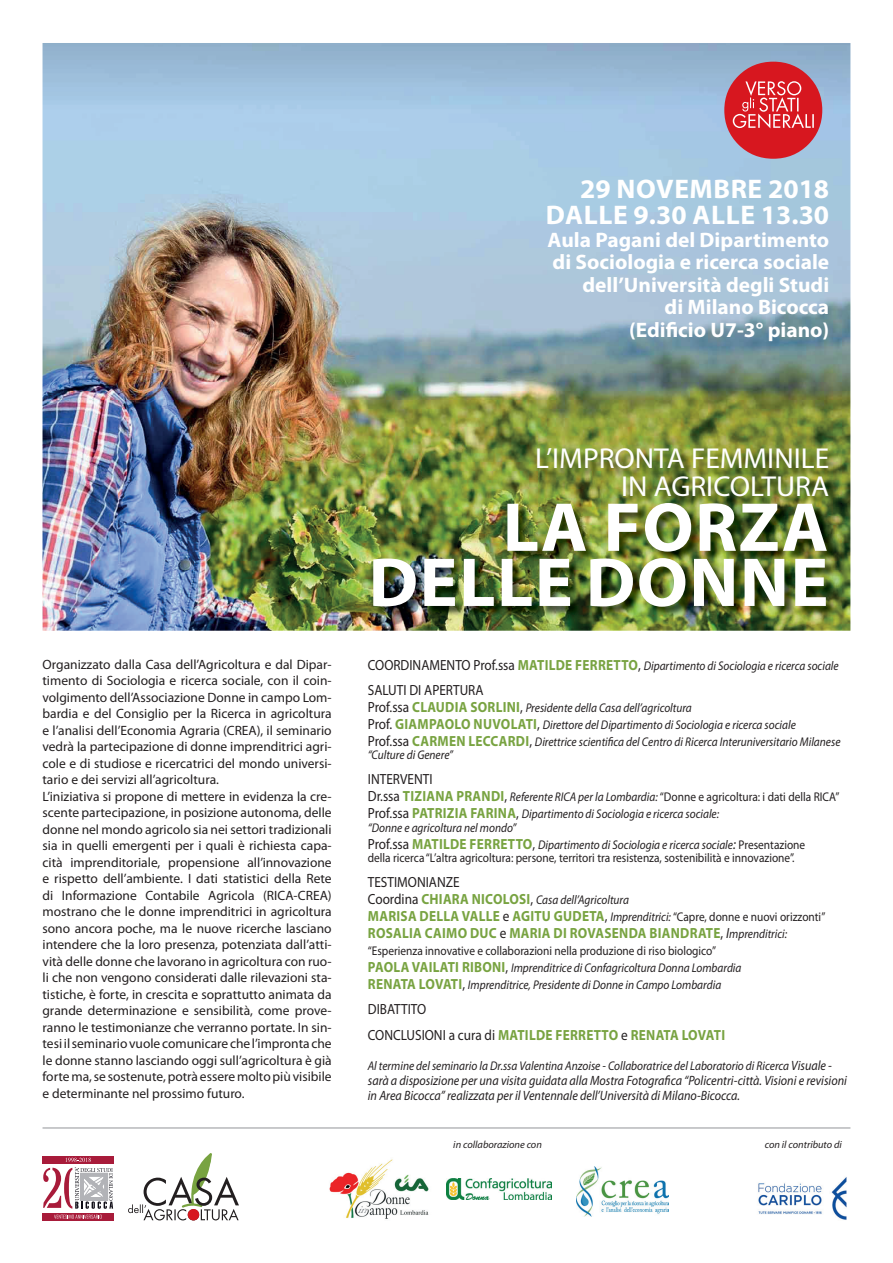
<style>
.page{position:relative;width:893px;height:1263px;background:#fff}
.page>*{position:absolute;margin:0;border:0;box-sizing:border-box;transform-origin:0 0}
.t1{font:700 69.9px/55.1px "Myriad Pro";letter-spacing:.02em;color:#fff;text-align:right}
.t2{font:28.95px/27.3px "Myriad Pro";color:#fff;text-align:right}
.t3{font:700 27px/26.5px "Myriad Pro";letter-spacing:.02em;color:#fff;text-align:right}
.t4{font:700 21px/22.5px "Myriad Pro";color:#fff;text-align:right}
.t5{font:700 14.7px/17.1px "Myriad Pro";letter-spacing:.02em;color:#78a341;scale:.9 1}
.t6{font:14.7px/26px "Myriad Pro";color:#231f20;scale:.9 1}
.t7{font:13.5px/16.5px "Myriad Pro";color:#231f20}
.t8{font:italic 13.5px/15px "Myriad Pro";color:#231f20;scale:.9 1}
.t9{font:italic 12.6px/17.1px "Myriad Pro";color:#231f20;scale:.9 1}
.t10{font:12.6px "Myriad Pro";color:#231f20;scale:.9 1}
.t11{font:italic 10.35px "Myriad Pro";color:#231f20}
.s1{font-style:normal;font-size:14.7px}
.s2{font-weight:700;font-style:normal;font-size:14.7px;color:#78a341}
.s3{font-style:normal}
.s4{font-size:14.7px}
.s5{font-weight:400;color:#231f20}
.s6{font-weight:400;font-style:italic;font-size:12.6px;color:#231f20}
.s7{font-weight:400;font-size:12.6px;color:#231f20}
.s8{font-weight:400;font-style:italic;color:#231f20}
.s9{font-weight:700;color:#78a341}
.s10{font-size:13.5px}
</style>
<div class="page">
<img style="left:43px;top:43px;width:807px;height:588px">
<img style="left:374px;top:450px;width:465px;height:167px">
<hr style="left:43px;top:1127px;width:807px;height:1px;background:#939598">
<svg style="left:724px;top:62px;width:98px;height:97px;background:#cd4d59"></svg>
<div style="left:43px;top:1156px;width:71px;height:7px;background:#a81b3a"></div>
<svg style="left:43px;top:1213px;width:71px;height:7px"></svg>
<svg style="left:54px;top:1215px;width:48px;height:4px"></svg>
<svg style="left:43px;top:1158px;width:70px;height:51px"></svg>
<img style="left:758px;top:1177px;width:89px;height:43px">
<img style="left:576px;top:1166px;width:92px;height:50px">
<img style="left:329px;top:1159px;width:100px;height:60px">
<img style="left:446px;top:1178px;width:105px;height:21px">
<svg style="left:128px;top:1153px;width:111px;height:67px"></svg>
<h3 class="t3" style="left:546px;top:176px;width:285px">29 NOVEMBRE 2018<br>DALLE 9.30 ALLE 13.30</h3>
<h3 class="t4" style="left:548px;top:229px;width:283px">Aula Pagani del Dipartimento di Sociologia e ricerca sociale dell’Università degli Studi<br>di Milano Bicocca<br>(Edificio U7-3° piano)</h3>
<p class="t7" style="left:43px;top:656px;width:291px">Organizzato dalla Casa dell’Agricoltura e dal Dipar&shy;timento di Sociologia e ricerca sociale, con il coin&shy;volgimento dell’Associazione Donne in campo Lom&shy;bardia e del Consiglio per la Ricerca in agricoltura e l’analisi dell’Economia Agraria (CREA), il seminario vedrà la partecipazione di donne imprenditrici agri&shy;cole e di studiose e ricercatrici del mondo universi&shy;tario e dei servizi all’agricoltura.<br>L’iniziativa si propone di mettere in evidenza la cre&shy;scente partecipazione, in posizione autonoma, delle donne nel mondo agricolo sia nei settori tradizionali sia in quelli emergenti per i quali è richiesta capa&shy;cità imprenditoriale, propensione all’innovazione e rispetto dell’ambiente. I dati statistici della Rete di Informazione Contabile Agricola (RICA-CREA) mostrano che le donne imprenditrici in agricoltura sono ancora poche, ma le nuove ricerche lasciano intendere che la loro presenza, potenziata dall’atti&shy;vità delle donne che lavorano in agricoltura con ruo&shy;li che non vengono considerati dalle rilevazioni sta&shy;tistiche, è forte, in crescita e soprattutto animata da grande determinazione e sensibilità, come prove&shy;ranno le testimonianze che verranno portate. In sin&shy;tesi il seminario vuole comunicare che l’impronta che le donne stanno lasciando oggi sull’agricoltura è già forte ma, se sostenute, potrà essere molto più visibile e determinante nel prossimo futuro.</p>
<h2 class="t2" style="left:535px;top:446px;width:295px">L’IMPRONTA FEMMINILE<br>IN AGRICOLTURA</h2>
<h1 class="t1" style="left:369px;top:501px;width:461px">LA FORZA<br>DELLE DONNE</h1>
<p class="t9" style="left:368px;top:657px;width:525px"><span class="s1">COORDINAMENTO Prof.ssa</span> <span class="s2">MATILDE FERRETTO</span><span class="s1">,</span> Dipartimento di Sociologia e ricerca sociale</p>
<p class="t6" style="left:368px;top:677px;width:130px">SALUTI DI APERTURA</p>
<p class="t9" style="left:368px;top:699px;width:527px"><span class="s1">Prof.ssa</span> <span class="s2">CLAUDIA SORLINI</span><span class="s1">,</span> Presidente della Casa dell’agricoltura<br><span class="s1">Prof.</span> <span class="s2">GIAMPAOLO NUVOLATI</span><span class="s1">,</span> Direttore del Dipartimento di Sociologia e ricerca sociale<br><span class="s1">Prof.ssa</span> <span class="s2">CARMEN LECCARDI</span><span class="s1">,</span> Direttrice scientifica del Centro di Ricerca Interuniversitario Milanese</p>
<p class="t9" style="left:368px;top:747px;width:96px">“Culture di Genere”</p>
<p class="t6" style="left:368px;top:766px;width:73px">INTERVENTI</p>
<p class="t9" style="left:368px;top:789px;width:526px"><span class="s1">Dr.ssa</span> <span class="s2">TIZIANA PRANDI</span><span class="s1">,</span> Referente RICA per la Lombardia: <span class="s3">“Donne e agricoltura: i dati della RICA”<br></span><span class="s1">Prof.ssa</span> <span class="s2">PATRIZIA FARINA</span><span class="s1">,</span> Dipartimento di Sociologia e ricerca sociale:</p>
<p class="t9" style="left:368px;top:819px;width:487px">“Donne e agricoltura nel mondo”<br><span class="s1">Prof.ssa</span> <span class="s2">MATILDE FERRETTO</span><span class="s1">,</span> Dipartimento di Sociologia e ricerca sociale<span class="s4">:</span> <span class="s3">Presentazione</span></p>
<p class="t10" style="left:368px;top:851px;width:476px">della ricerca “L’altra agricoltura: persone, territori tra resistenza, sostenibilità e innovazione”.</p>
<p class="t6" style="left:368px;top:869px;width:103px">TESTIMONIANZE</p>
<p class="t5" style="left:368px;top:891px;width:510px"><span class="s5">Coordina</span> CHIARA NICOLOSI<span class="s5">,</span> <span class="s6">Casa dell’Agricoltura<br></span>MARISA DELLA VALLE <span class="s5">e</span> AGITU GUDETA<span class="s5">,</span> <span class="s6">Imprenditrici:</span> <span class="s7">“Capre, donne e nuovi orizzonti”</span></p>
<p class="t5" style="left:368px;top:925px;width:467px">ROSALIA CAIMO DUC <span class="s5">e</span> MARIA DI ROVASENDA BIANDRATE<span class="s5">,</span> <span class="s8">I</span><span class="s6">mprenditrici:</span></p>
<p class="t9" style="left:368px;top:943px;width:417px"><span class="s3">“Esperienza innovative e collaborazioni nella produzione di riso biologico”<br></span><span class="s2">PAOLA VAILATI RIBONI</span><span class="s1">,</span> Imprenditrice di Confagricoltura Donna Lombardia<br><span class="s2">RENATA LOVATI</span><span class="s1">,</span> Imprenditrice, Presidente di Donne in Campo Lombardia</p>
<p class="t6" style="left:368px;top:997px;width:398px">DIBATTITO<br>CONCLUSIONI a cura di <span class="s9">MATILDE FERRETTO</span> e <span class="s9">RENATA LOVATI</span></p>
<p class="t9" style="left:368px;top:1058px;width:517px">Al termine del seminario la Dr.ssa Valentina Anzoise - Collaboratrice del Laboratorio di Ricerca <span class="s10">Visuale -</span></p>
<p class="t8" style="left:368px;top:1073px;width:534px">sarà a disposizione per una visita guidata alla Mostra Fotografica “Policentri-città. Visioni e revisioni in Area Bicocca” realizzata per il Ventennale dell’Università di Milano-Bicocca.</p>
<p class="t11" style="left:453px;top:1139px;width:90px">in collaborazione con</p>
<p class="t11" style="left:765px;top:1139px;width:79px">con il contributo di</p>
</div>
